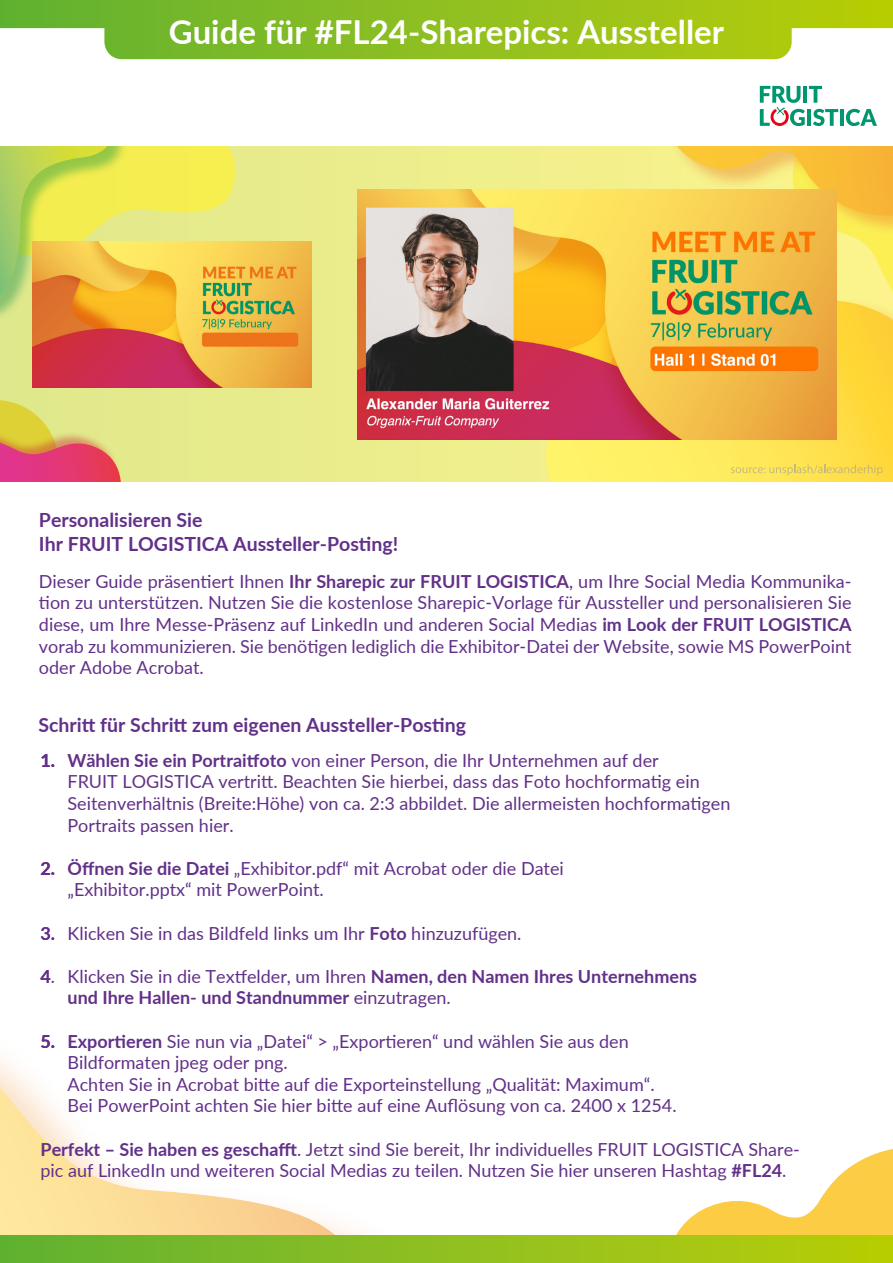
<style>
.page{position:relative;width:893px;height:1263px;background:#fff}
.page>*{position:absolute;margin:0;border:0;box-sizing:border-box;transform-origin:0 0}
.t1{font:700 33px "Lato";color:#fff}
.t2{font:700 19.5px/23.4px "Lato";color:#623089}
.t3{font:18px/21.6px "Lato";color:#623089}
.t4{font:700 18px/21.6px "Lato";color:#623089}
.s1{font-weight:700}
.s2{font-weight:400}
</style>
<div class="page">
<svg style="left:676px;top:1149px;width:217px;height:86px"></svg>
<svg style="left:0;top:1057px;width:360px;height:178px"></svg>
<div style="left:0;top:1235px;width:893px;height:28px;background:linear-gradient(to right,#62b134,#bacd08)"></div>
<svg style="left:0;top:0;width:893px;height:59px;background:#95c331"></svg>
<svg style="left:660px;top:31px;width:233px;height:95px"></svg>
<svg style="left:0;top:146px;width:893px;height:336px;background:#ece071"></svg>
<img style="left:358px;top:189px;width:478px;height:250px">
<img style="left:32px;top:241px;width:279px;height:146px">
<svg style="left:731px;top:465px;width:152px;height:10px;background:#f0d85b"></svg>
<h1 class="t1" style="left:169px;top:8px;width:557px">Guide für #FL24-Sharepics: Aussteller</h1>
<p class="t2" style="left:39px;top:508px;width:361px">Personalisieren Sie<br>Ihr FRUIT LOGISTICA Aussteller-Posting!</p>
<p class="t3" style="left:39px;top:570px;width:814px;text-align:justify">Dieser Guide präsentiert Ihnen <span class="s1">Ihr Sharepic zur FRUIT LOGISTICA</span>, um Ihre Social Media Kommunika&shy;tion zu unterstützen. Nutzen Sie die kostenlose Sharepic-Vorlage für Aussteller und personalisieren Sie diese, um Ihre Messe-Präsenz auf LinkedIn und anderen Social Medias <span class="s1">im Look der FRUIT LOGISTICA </span>vorab zu kommunizieren. Sie benötigen lediglich die Exhibitor-Datei der Website, sowie MS PowerPoint oder Adobe Acrobat.</p>
<p class="t2" style="left:39px;top:712px;width:429px">Schritt für Schritt zum eigenen Aussteller-Posting</p>
<p class="t3" style="left:68px;top:749px;width:664px"><span class="s1">Wählen Sie ein Portraitfoto</span> von einer Person, die Ihr Unternehmen auf der<br>FRUIT LOGISTICA vertritt. Beachten Sie hierbei, dass das Foto hochformatig ein Seitenverhältnis (Breite:Höhe) von ca. 2:3 abbildet. Die allermeisten hochformatigen Portraits passen hier.</p>
<p class="t3" style="left:68px;top:857px;width:498px"><span class="s1">Öffnen Sie die Datei</span> „Exhibitor.pdf“ mit Acrobat oder die Datei „Exhibitor.pptx“ mit PowerPoint.</p>
<p class="t3" style="left:68px;top:921px;width:455px">Klicken Sie in das Bildfeld links um Ihr <span class="s1">Foto</span> hinzuzufügen.</p>
<p class="t4" style="left:68px;top:965px;width:631px;text-indent:-27px">4<span class="s2">. Klicken Sie in die Textfelder, um Ihren</span> Namen, den Namen Ihres Unternehmens und Ihre Hallen- und Standnummer <span class="s2">einzutragen.</span></p>
<p class="t3" style="left:68px;top:1029px;width:611px"><span class="s1">Exportieren</span> Sie nun via „Datei“ &gt; „Exportieren“ und wählen Sie aus den Bildformaten jpeg oder png.<br>Achten Sie in Acrobat bitte auf die Exporteinstellung „Qualität: Maximum“.<br>Bei PowerPoint achten Sie hier bitte auf eine Auflösung von ca. 2400 x 1254.</p>
<p class="t3" style="left:41px;top:1137px;width:761px"><span class="s1">Perfekt – Sie haben es geschafft</span>. Jetzt sind Sie bereit, Ihr individuelles FRUIT LOGISTICA Share&shy;pic auf LinkedIn und weiteren Social Medias zu teilen. Nutzen Sie hier unseren Hashtag <span class="s1">#FL24</span>.</p>
<p class="t4" style="left:41px;top:749px;width:16px">1.</p>
<p class="t4" style="left:41px;top:857px;width:16px">2.</p>
<p class="t4" style="left:41px;top:921px;width:16px">3.</p>
<p class="t4" style="left:41px;top:1029px;width:16px">5.</p>
</div>
